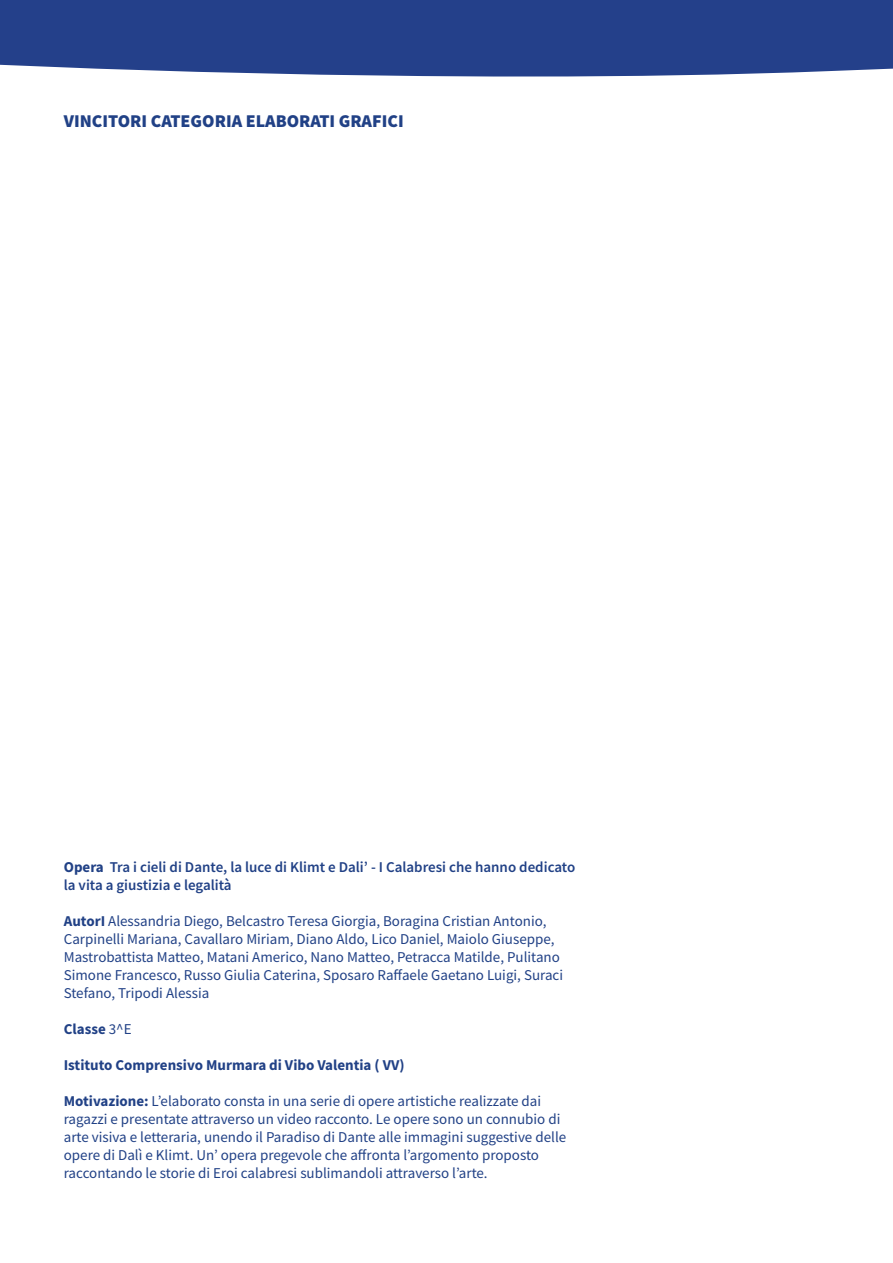
<style>
.page{position:relative;width:893px;height:1263px;background:#fff}
.page>*{position:absolute;margin:0;border:0;box-sizing:border-box;transform-origin:0 0}
.t1{font:900 18px "Source Sans Pro";color:#214186}
.t2{font:15px/18px "Source Sans Pro";color:#214186}
.t3{font:600 15px/18px "Source Sans Pro";color:#214186}
.t4{font:700 15px "Source Sans Pro";color:#214186}
.s1{font-weight:700}
.s2{font-weight:400}
</style>
<div class="page">
<div style="left:0;top:0;width:893px;height:77px;background:#24408a"></div>
<p class="t1" style="left:64px;top:109px;width:341px">VINCITORI CATEGORIA ELABORATI GRAFICI</p>
<p class="t3" style="left:64px;top:858px;width:513px"><span class="s1">Opera</span> Tra i cieli di Dante, la luce di Klimt e Dali’ - I Calabresi che hanno dedicato la vita a giustizia e legalità</p>
<p class="t2" style="left:64px;top:912px;width:501px"><span class="s1">AutorI</span> Alessandria Diego, Belcastro Teresa Giorgia, Boragina Cristian Antonio, Carpinelli Mariana, Cavallaro Miriam, Diano Aldo, Lico Daniel, Maiolo Giuseppe, Mastrobattista Matteo, Matani Americo, Nano Matteo, Petracca Matilde, Pulitano Simone Francesco, Russo Giulia Caterina, Sposaro Raffaele Gaetano Luigi, Suraci Stefano, Tripodi Alessia</p>
<p class="t4" style="left:64px;top:1019px;width:69px">Classe <span class="s2">3^E</span></p>
<p class="t4" style="left:64px;top:1055px;width:342px">Istituto Comprensivo Murmara di Vibo Valentia ( VV)</p>
<p class="t2" style="left:64px;top:1092px;width:504px"><span class="s1">Motivazione:</span> L’elaborato consta in una serie di opere artistiche realizzate dai ragazzi e presentate attraverso un video racconto. Le opere sono un connubio di arte visiva e letteraria, unendo il Paradiso di Dante alle immagini suggestive delle opere di Dalì e Klimt. Un’ opera pregevole che affronta l’argomento proposto raccontando le storie di Eroi calabresi sublimandoli attraverso l’arte.</p>
</div>
